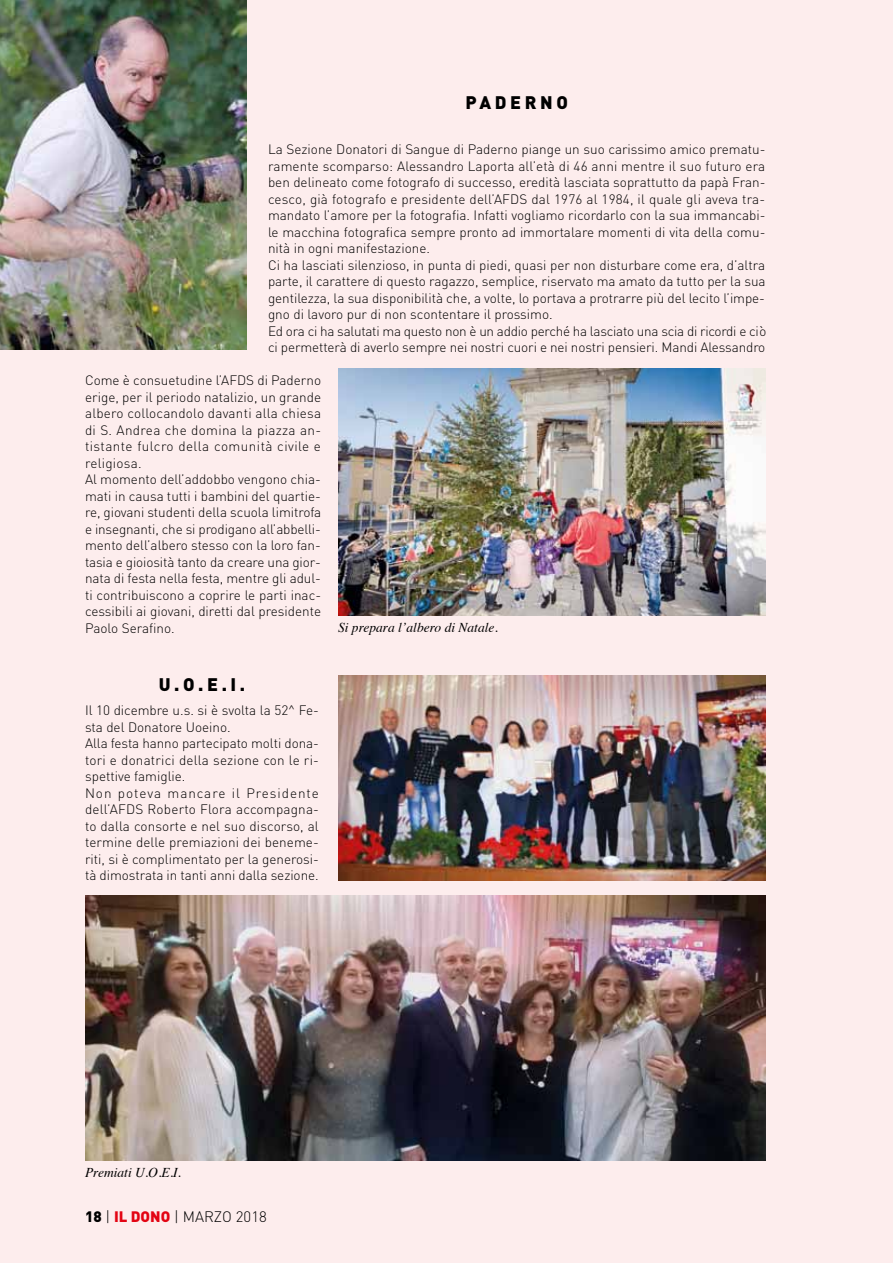
<style>
.page{position:relative;width:893px;height:1263px;background:#fdeded}
.page>*{position:absolute;margin:0;border:0;box-sizing:border-box;transform-origin:0 0}
.t1{font:900 18px "DIN";letter-spacing:.2em;color:#000}
.t2{font:300 15px "DIN";color:#000}
.t3{font:300 13.5px/16.5px "DIN";color:#000}
.t4{font:italic 13.5px "Times";color:#000}
.s1{font-weight:900}
.s2{font-weight:900;color:#e30413}
</style>
<div class="page">
<img style="left:0;top:0;width:247px;height:350px">
<img style="left:338px;top:369px;width:427px;height:247px">
<img style="left:85px;top:895px;width:680px;height:266px">
<img style="left:338px;top:675px;width:427px;height:205px">
<h1 class="t1" style="left:466px;top:90px;width:104px">PA DERNO</h1>
<p class="t3" style="left:268px;top:141px;width:499px">La Sezione Donatori di Sangue di Paderno piange un suo carissimo amico prematu&shy;ramente scomparso: Alessandro Laporta all’età di 46 anni mentre il suo futuro era ben delineato come fotografo di successo, eredità lasciata soprattutto da papà Fran&shy;cesco, già fotografo e presidente dell’AFDS dal 1976 al 1984, il quale gli aveva tra&shy;mandato l’amore per la fotografia. Infatti vogliamo ricordarlo con la sua immancabi&shy;le macchina fotografica sempre pronto ad immortalare momenti di vita della comu&shy;nità in ogni manifestazione.<br>Ci ha lasciati silenzioso, in punta di piedi, quasi per non disturbare come era, d’altra parte, il carattere di questo ragazzo, semplice, riservato ma amato da tutto per la sua gentilezza, la sua disponibilità che, a volte, lo portava a protrarre più del lecito l’impe&shy;gno di lavoro pur di non scontentare il prossimo.<br>Ed ora ci ha salutati ma questo non è un addio perché ha lasciato una scia di ricordi e ciò ci permetterà di averlo sempre nei nostri cuori e nei nostri pensieri. Mandi Alessandro</p>
<p class="t3" style="left:85px;top:372px;width:238px">Come è consuetudine l’AFDS di Paderno erige, per il periodo natalizio, un grande albero collocandolo davanti alla chiesa di S. Andrea che domina la piazza an&shy;tistante fulcro della comunità civile e religiosa.<br>Al momento dell’addobbo vengono chia&shy;mati in causa tutti i bambini del quartie&shy;re, giovani studenti della scuola limitrofa e insegnanti, che si prodigano all’abbelli&shy;mento dell’albero stesso con la loro fan&shy;tasia e gioiosità tanto da creare una gior&shy;nata di festa nella festa, mentre gli adul&shy;ti contribuiscono a coprire le parti inac&shy;cessibili ai giovani, diretti dal presidente Paolo Serafino.</p>
<p class="t4" style="left:338px;top:616px;width:161px">Si prepara l’albero di Natale.</p>
<h1 class="t1" style="left:159px;top:673px;width:88px">U.O.E.I.</h1>
<p class="t3" style="left:85px;top:702px;width:235px">Il 10 dicembre u.s. si è svolta la 52^ Fe&shy;sta del Donatore Uoeino.<br>Alla festa hanno partecipato molti dona&shy;tori e donatrici della sezione con le ri&shy;spettive famiglie.<br>Non poteva mancare il Presidente dell’AFDS Roberto Flora accompagna&shy;to dalla consorte e nel suo discorso, al termine delle premiazioni dei beneme&shy;riti, si è complimentato per la generosi&shy;tà dimostrata in tanti anni dalla sezione.</p>
<p class="t4" style="left:85px;top:1161px;width:97px">Premiati U.O.E.I.</p>
<p class="t2" style="left:85px;top:1208px;width:120px"><span class="s1">18</span> | <span class="s2">IL DONO</span> | marzo</p>
<p class="t2" style="left:236px;top:1208px;width:32px">2018</p>
</div>
